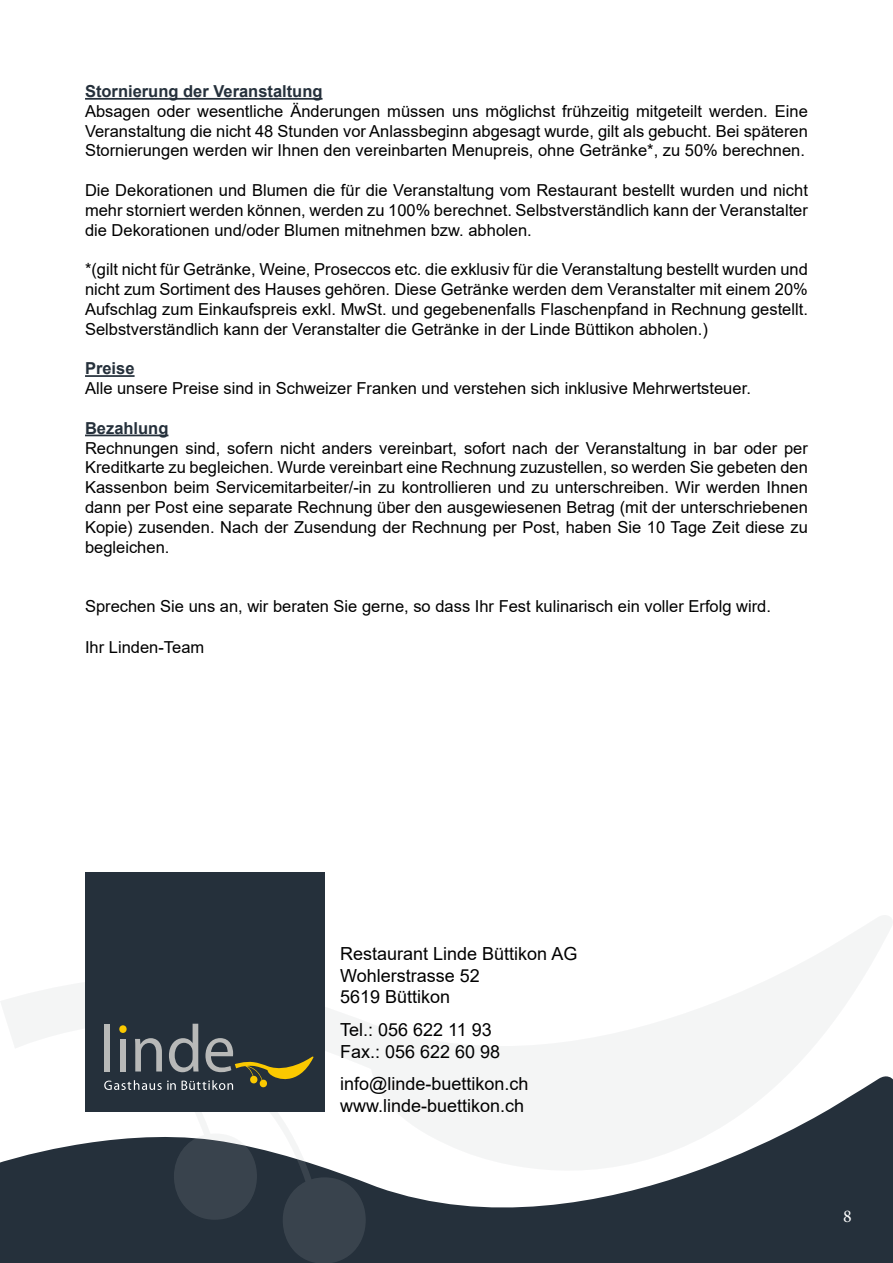
<style>
.page{position:relative;width:893px;height:1263px;background:#fff}
.page>*{position:absolute;margin:0;border:0;box-sizing:border-box;transform-origin:0 0}
.t1{font:18px/21.6px "Arial";color:#000}
.t2{font:18px "Minion Pro";color:#fff}
.t3{font:16.5px/19.8px "Arial";color:#000;text-align:justify}
.t4{font:700 16.5px "Arial";color:#25303b}
</style>
<div class="page">
<svg style="left:0;top:915px;width:893px;height:348px"></svg>
<div style="left:797px;top:1163px;width:84px;height:91px;background:#25303b"></div>
<div style="left:85px;top:872px;width:240px;height:239px;background:#25303b"></div>
<svg style="left:104px;top:1024px;width:210px;height:66px"></svg>
<hr style="left:85px;top:98px;width:237px;height:2px;background:#25303b">
<hr style="left:85px;top:375px;width:50px;height:2px;background:#25303b">
<hr style="left:85px;top:435px;width:83px;height:1px;background:#25303b">
<p class="t4" style="left:85px;top:80px;width:239px">Stornierung der Veranstaltung</p>
<p class="t3" style="left:85px;top:101px;width:724px">Absagen oder wesentliche Änderungen müssen uns möglichst frühzeitig mitgeteilt werden. Eine Veranstaltung die nicht 48 Stunden vor Anlassbeginn abgesagt wurde, gilt als gebucht. Bei späteren Stornierungen werden wir Ihnen den vereinbarten Menupreis, ohne Getränke*, zu 50% berechnen.</p>
<p class="t3" style="left:85px;top:180px;width:724px">Die Dekorationen und Blumen die für die Veranstaltung vom Restaurant bestellt wurden und nicht mehr storniert werden können, werden zu 100% berechnet. Selbstverständlich kann der Veranstalter die Dekorationen und/oder Blumen mitnehmen bzw. abholen.</p>
<p class="t3" style="left:85px;top:259px;width:724px">*(gilt nicht für Getränke, Weine, Proseccos etc. die exklusiv für die Veranstaltung bestellt wurden und nicht zum Sortiment des Hauses gehören. Diese Getränke werden dem Veranstalter mit einem 20% Aufschlag zum Einkaufspreis exkl. MwSt. und gegebenenfalls Flaschenpfand in Rechnung gestellt.<br>Selbstverständlich kann der Veranstalter die Getränke in der Linde Büttikon abholen.)</p>
<p class="t4" style="left:85px;top:357px;width:51px">Preise</p>
<p class="t3" style="left:85px;top:378px;width:667px">Alle unsere Preise sind in Schweizer Franken und verstehen sich inklusive Mehrwertsteuer.</p>
<p class="t4" style="left:85px;top:416px;width:85px">Bezahlung</p>
<p class="t3" style="left:85px;top:438px;width:724px">Rechnungen sind, sofern nicht anders vereinbart, sofort nach der Veranstaltung in bar oder per Kreditkarte zu begleichen. Wurde vereinbart eine Rechnung zuzustellen, so werden Sie gebeten den Kassenbon beim Servicemitarbeiter/-in zu kontrollieren und zu unterschreiben. Wir werden Ihnen dann per Post eine separate Rechnung über den ausgewiesenen Betrag (mit der unterschriebenen Kopie) zusenden. Nach der Zusendung der Rechnung per Post, haben Sie 10 Tage Zeit diese zu begleichen.</p>
<p class="t3" style="left:85px;top:596px;width:687px">Sprechen Sie uns an, wir beraten Sie gerne, so dass Ihr Fest kulinarisch ein voller Erfolg wird.</p>
<p class="t3" style="left:85px;top:637px;width:121px">Ihr Linden-Team</p>
<p class="t1" style="left:340px;top:943px;width:239px">Restaurant Linde Büttikon AG<br>Wohlerstrasse 52<br>5619 Büttikon</p>
<p class="t1" style="left:340px;top:1019px;width:162px">Tel.: 056 622 11 93<br>Fax.: 056 622 60 98</p>
<p class="t1" style="left:340px;top:1073px;width:190px">info@linde-buettikon.ch www.linde-buettikon.ch</p>
<p class="t2" style="left:843px;top:1204px;width:10px">8</p>
</div>
